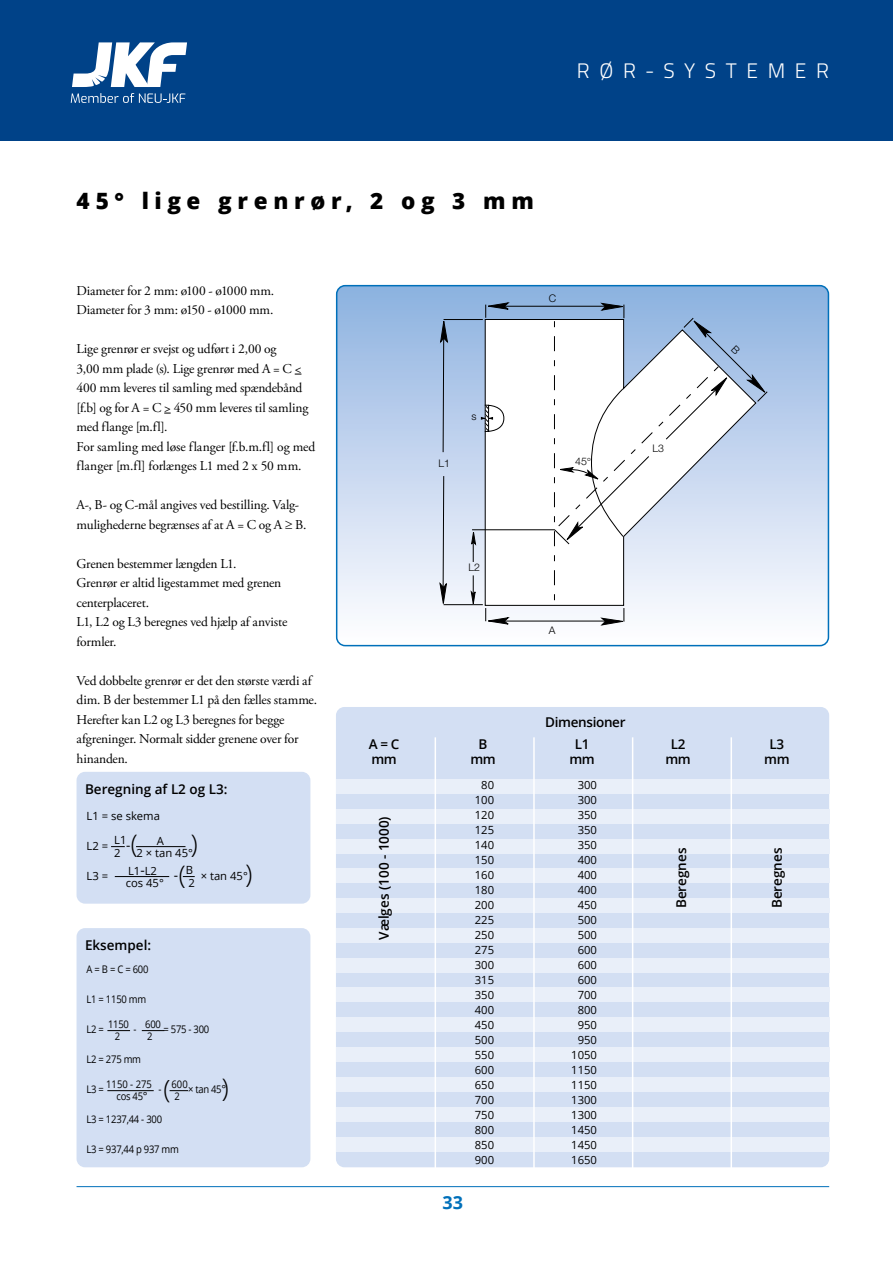
<style>
.page{position:relative;width:893px;height:1263px;background:#fff}
.page>*{position:absolute;margin:0;border:0;box-sizing:border-box;transform-origin:0 0}
.t1{font:300 25.5px "Open Sans";color:#000}
.t2{font:800 22.5px "Open Sans";letter-spacing:.25em;color:#000}
.t3{font:300 21px "Titillium";letter-spacing:.46em;color:#fff}
.t4{font:700 18px "Open Sans";color:#0070ba}
.t5{font:13.5px/19.5px "Adobe Garamond Pro";letter-spacing:-.015em;color:#000}
.t6{font:600 13.5px "Open Sans";color:#000}
.t7{font:600 13.5px "Open Sans";letter-spacing:-.025em;color:#000}
.t8{font:13.5px "Open Sans";color:#000}
.t9{font:11.25px/15px "Open Sans";color:#000;text-align:center}
.t10{font:10.5px "Open Sans";letter-spacing:-.025em;color:#000;scale:.9 1}
.t11{font:300 10.5px "Helvetica Neue";color:#000}
.s1{font-size:13.5px}
.s2{font-size:11.25px}
</style>
<div class="page">
<div style="left:0;top:0;width:893px;height:140px;background:#004288"></div>
<div style="left:77px;top:772px;width:233px;height:132px;background:#d3dff3;border-radius:9px"></div>
<div style="left:336px;top:707px;width:493px;height:460px;background:#d3dff3;border-radius:9px"></div>
<div style="left:336px;top:779px;width:493px;height:15px;background:#e9eff9"></div>
<div style="left:336px;top:809px;width:493px;height:15px;background:#e9eff9"></div>
<div style="left:336px;top:839px;width:493px;height:14px;background:#e9eff9"></div>
<div style="left:336px;top:868px;width:493px;height:15px;background:#e9eff9"></div>
<div style="left:336px;top:898px;width:493px;height:15px;background:#e9eff9"></div>
<div style="left:336px;top:928px;width:493px;height:15px;background:#e9eff9"></div>
<div style="left:336px;top:958px;width:493px;height:14px;background:#e9eff9"></div>
<div style="left:336px;top:987px;width:493px;height:15px;background:#e9eff9"></div>
<div style="left:336px;top:1017px;width:493px;height:15px;background:#e9eff9"></div>
<div style="left:336px;top:1047px;width:493px;height:15px;background:#e9eff9"></div>
<div style="left:336px;top:1077px;width:493px;height:15px;background:#e9eff9"></div>
<div style="left:336px;top:1107px;width:493px;height:15px;background:#e9eff9"></div>
<div style="left:336px;top:1137px;width:493px;height:15px;background:#e9eff9"></div>
<hr style="left:435px;top:737px;width:1px;height:467px;background:#fff">
<hr style="left:533px;top:737px;width:2px;height:467px;background:#fff">
<hr style="left:632px;top:737px;width:1px;height:467px;background:#fff">
<hr style="left:730px;top:737px;width:2px;height:467px;background:#fff">
<div style="left:77px;top:928px;width:233px;height:239px;background:#d3dff3;border-radius:9px"></div>
<svg style="left:337px;top:286px;width:491px;height:360px"></svg>
<svg style="left:439px;top:319px;width:9px;height:287px;background:#a8b6cb"></svg>
<hr style="left:444px;top:319px;width:39px;height:1px;background:#000">
<hr style="left:444px;top:604px;width:39px;height:1px;background:#000">
<div style="left:336px;top:285px;width:493px;height:361px;border:2px solid #0070ba;border-radius:9px"></div>
<svg style="left:142px;top:1030px;width:22px;height:1px"></svg>
<svg style="left:107px;top:1030px;width:23px;height:1px"></svg>
<hr style="left:107px;top:1090px;width:47px;height:1px;background:#000">
<svg style="left:170px;top:1090px;width:18px;height:1px"></svg>
<svg style="left:111px;top:846px;width:14px;height:1px"></svg>
<hr style="left:136px;top:846px;width:49px;height:1px;background:#000">
<hr style="left:115px;top:876px;width:54px;height:1px;background:#000">
<svg style="left:183px;top:876px;width:12px;height:1px"></svg>
<hr style="left:77px;top:1186px;width:752px;height:1px;background:#0070ba">
<svg style="left:71px;top:42px;width:116px;height:61px"></svg>
<svg style="left:471px;top:302px;width:295px;height:323px"></svg>
<h2 class="t2" style="left:77px;top:183px;width:459px">45° lige grenrør, 2 og 3 mm</h2>
<h3 class="t3" style="left:577px;top:55px;width:254px">RØR-SYSTEMER</h3>
<p class="t5" style="left:77px;top:281px;width:199px">Diameter for 2 mm: ø100 - ø1000 mm.<br>Diameter for 3 mm: ø150 - ø1000 mm.</p>
<p class="t5" style="left:77px;top:340px;width:240px">Lige grenrør er svejst og udført i 2,00 og<br>3,00 mm plade (s). Lige grenrør med A = C &lt; 400 mm leveres til samling med spændebånd [f.b] og for A = C &gt; 450 mm leveres til samling med flange [m.fl].<br>For samling med løse flanger [f.b.m.fl] og med flanger [m.fl] forlænges L1 med 2 x 50 mm.</p>
<p class="t5" style="left:77px;top:496px;width:231px">A-, B- og C-mål angives ved bestilling. Valg&shy;mulighederne begrænses af at A = C og A ≥ B.</p>
<p class="t5" style="left:77px;top:554px;width:212px">Grenen bestemmer længden L1.<br>Grenrør er altid ligestammet med grenen centerplaceret.<br>L1, L2 og L3 beregnes ved hjælp af anviste formler.</p>
<p class="t5" style="left:77px;top:671px;width:242px">Ved dobbelte grenrør er det den største værdi af dim. B der bestemmer L1 på den fælles stamme.<br>Herefter kan L2 og L3 beregnes for begge afgreninger. Normalt sidder grenene over for hinanden.</p>
<p class="t6" style="left:85px;top:780px;width:144px">Beregning af L2 og L3:</p>
<p class="t9" style="left:114px;top:832px;width:14px">L1</p>
<p class="t9" style="left:157px;top:833px;width:9px">A</p>
<p class="t9" style="left:128px;top:863px;width:30px">L1<span class="s1">-</span>L2</p>
<p class="t9" style="left:186px;top:862px;width:9px">B</p>
<p class="t9" style="left:87px;top:808px;width:75px">L1 = se skema</p>
<p class="t9" style="left:87px;top:838px;width:23px">L2 =</p>
<p class="t9" style="left:114px;top:845px;width:8px">2</p>
<h1 class="t1" style="left:191px;top:826px;width:8px">)</h1>
<h1 class="t1" style="left:131px;top:826px;width:8px">(</h1>
<p class="t8" style="left:126px;top:835px;width:6px">-</p>
<p class="t9" style="left:136px;top:845px;width:58px">2 × tan 45°</p>
<h1 class="t1" style="left:245px;top:856px;width:8px">)</h1>
<h1 class="t1" style="left:179px;top:857px;width:8px">(</h1>
<p class="t9" style="left:201px;top:868px;width:49px">× tan 45°</p>
<p class="t9" style="left:87px;top:868px;width:23px">L3 =</p>
<p class="t8" style="left:174px;top:865px;width:6px">-</p>
<p class="t9" style="left:188px;top:875px;width:8px">2</p>
<p class="t9" style="left:126px;top:875px;width:40px">cos 45°</p>
<p class="t6" style="left:85px;top:936px;width:68px">Eksempel:</p>
<p class="t10" style="left:87px;top:962px;width:70px">A = B = C = 600</p>
<p class="t10" style="left:87px;top:992px;width:68px">L1 = 1150 mm</p>
<p class="t10" style="left:87px;top:1022px;width:21px">L2 =</p>
<p class="t10" style="left:115px;top:1029px;width:8px">2</p>
<p class="t10" style="left:108px;top:1017px;width:25px">1150</p>
<p class="t10" style="left:145px;top:1017px;width:19px">600</p>
<p class="t10" style="left:163px;top:1022px;width:52px">= 575 - 300</p>
<p class="t10" style="left:133px;top:1022px;width:5px">-</p>
<p class="t10" style="left:147px;top:1029px;width:8px">2</p>
<p class="t10" style="left:87px;top:1052px;width:62px">L2 = 275 mm</p>
<p class="t10" style="left:87px;top:1082px;width:21px">L3 =</p>
<p class="t10" style="left:117px;top:1089px;width:36px">cos 45<span class="s2">°</span></p>
<p class="t10" style="left:106px;top:1077px;width:52px">1150 - 275</p>
<h1 class="t1" style="left:222px;top:1070px;width:8px">)</h1>
<h1 class="t1" style="left:171px;top:1110px;width:8px;rotate:-180deg">)</h1>
<p class="t10" style="left:172px;top:1077px;width:20px">600</p>
<p class="t10" style="left:188px;top:1082px;width:44px">× tan 45<span class="s2">°</span></p>
<p class="t10" style="left:159px;top:1082px;width:5px">-</p>
<p class="t10" style="left:174px;top:1089px;width:8px">2</p>
<p class="t10" style="left:87px;top:1112px;width:85px">L3 = 1237,44 - 300</p>
<p class="t10" style="left:87px;top:1142px;width:104px">L3 = 937,44 p 937 mm</p>
<p class="t11" style="left:438px;top:457px;width:13px">L1</p>
<p class="t11" style="left:471px;top:410px;width:7px">s</p>
<p class="t11" style="left:469px;top:561px;width:13px">L2</p>
<p class="t11" style="left:549px;top:292px;width:9px">C</p>
<p class="t11" style="left:652px;top:441px;width:13px">L3</p>
<p class="t11" style="left:549px;top:624px;width:8px">A</p>
<p class="t7" style="left:545px;top:713px;width:82px">Dimensioner</p>
<p class="t6" style="left:369px;top:734px;width:32px">A = C</p>
<p class="t6" style="left:479px;top:734px;width:10px">B</p>
<p class="t6" style="left:575px;top:734px;width:16px">L1</p>
<p class="t6" style="left:671px;top:734px;width:16px">L2</p>
<p class="t6" style="left:770px;top:734px;width:16px">L3</p>
<p class="t6" style="left:371px;top:749px;width:27px">mm</p>
<p class="t6" style="left:470px;top:749px;width:27px">mm</p>
<p class="t6" style="left:569px;top:749px;width:27px">mm</p>
<p class="t6" style="left:665px;top:749px;width:27px">mm</p>
<p class="t6" style="left:764px;top:749px;width:27px">mm</p>
<p class="t6" style="left:375px;top:940px;width:125px;rotate:-90deg">Vælges (100 - 1000)</p>
<h3 class="t4" style="left:443px;top:1189px;width:22px">33</h3>
<p class="t9" style="left:475px;top:777px;width:21px">80<br>100<br>120<br>125<br>140<br>150<br>160<br>180<br>200<br>225<br>250<br>275<br>300<br>315<br>350<br>400<br>450<br>500<br>550<br>600<br>650<br>700<br>750<br>800<br>850<br>900</p>
<p class="t9" style="left:571px;top:777px;width:27px">300<br>300<br>350<br>350<br>350<br>400<br>400<br>400<br>450<br>500<br>500<br>600<br>600<br>600<br>700<br>800<br>950<br>950<br>1050<br>1150<br>1150<br>1300<br>1300<br>1450<br>1450<br>1650</p>
<p class="t6" style="left:672px;top:908px;width:62px;rotate:-90deg">Beregnes</p>
<p class="t6" style="left:768px;top:908px;width:62px;rotate:-90deg">Beregnes</p>
</div>
